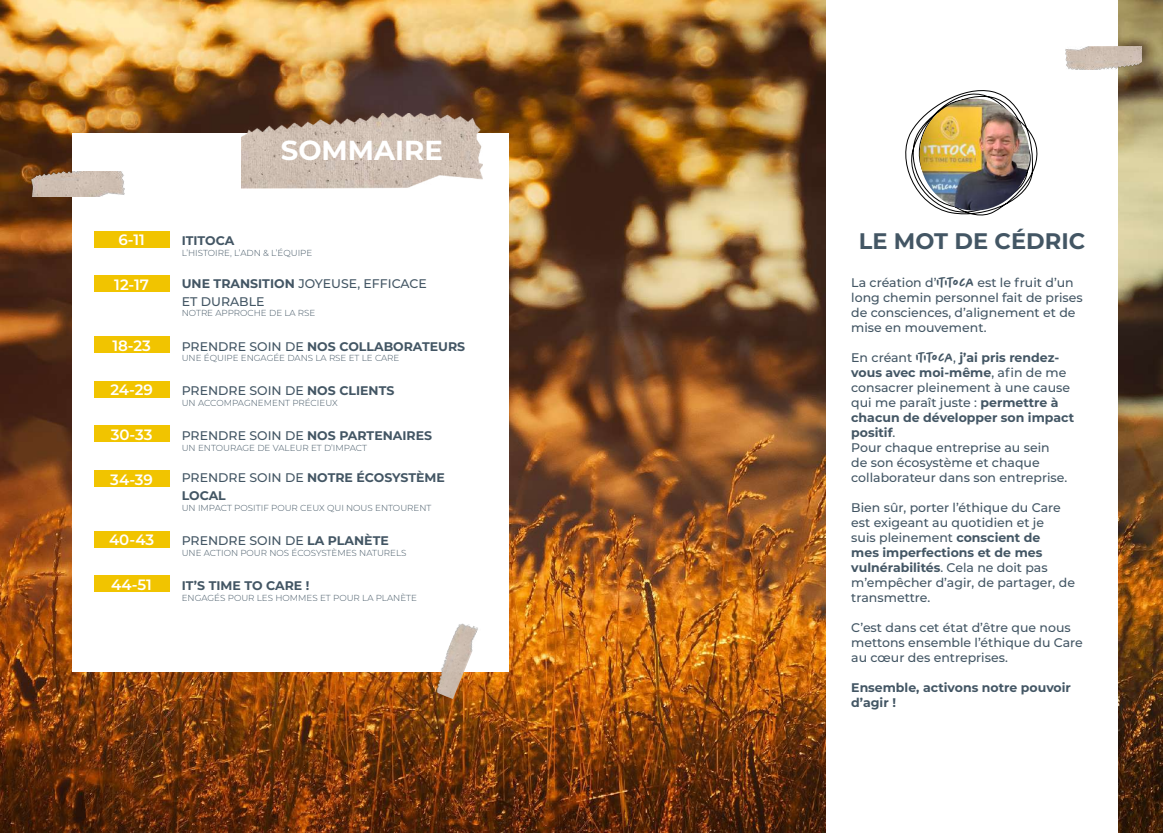
<style>
.page{position:relative;width:1163px;height:833px;background:#fff}
.page>*{position:absolute;margin:0;border:0;box-sizing:border-box;transform-origin:0 0}
.t1{font:700 27.5px "Montserrat";color:#fff}
.t2{font:700 22.5px "Montserrat";color:#435664}
.t3{font:600 15px "Montserrat";color:#fff}
.t4{font:500 12.5px/15px "Montserrat";color:#435664}
.t5{font:700 12.5px/18px "Montserrat";color:#435664}
.t6{font:300 8.75px "Montserrat";color:#435664}
.s1{font-weight:700}
.s2{font-weight:500}
.s3{font-family:"Chantal"}
</style>
<div class="page">
<img style="left:0;top:0;width:1162px;height:833px">
<div style="left:73px;top:133px;width:435px;height:538px;background:#fff"></div>
<img style="left:32px;top:172px;width:93px;height:25px">
<img style="left:431px;top:623px;width:50px;height:76px">
<img style="left:241px;top:113px;width:241px;height:75px">
<div style="left:94px;top:231px;width:75px;height:16px;background:#f1c400"></div>
<div style="left:94px;top:275px;width:75px;height:17px;background:#f1c400"></div>
<div style="left:94px;top:336px;width:75px;height:16px;background:#f1c400"></div>
<div style="left:94px;top:381px;width:75px;height:16px;background:#f1c400"></div>
<div style="left:94px;top:425px;width:75px;height:17px;background:#f1c400"></div>
<div style="left:94px;top:531px;width:75px;height:16px;background:#f1c400"></div>
<div style="left:94px;top:575px;width:75px;height:17px;background:#f1c400"></div>
<div style="left:94px;top:470px;width:75px;height:16px;background:#f1c400"></div>
<div style="left:826px;top:0;width:291px;height:833px;background:#fff"></div>
<img style="left:1065px;top:47px;width:75px;height:23px">
<svg style="left:905px;top:90px;width:133px;height:126px"></svg>
<img style="left:919px;top:99px;width:110px;height:111px">
<h1 class="t1" style="left:281px;top:131px;width:164px">SOMMAIRE</h1>
<p class="t3" style="left:118px;top:229px;width:28px">6-11</p>
<p class="t3" style="left:114px;top:274px;width:36px">12-17</p>
<p class="t3" style="left:112px;top:335px;width:40px">18-23</p>
<p class="t3" style="left:110px;top:379px;width:44px">24-29</p>
<p class="t3" style="left:111px;top:424px;width:43px">30-33</p>
<p class="t3" style="left:110px;top:469px;width:44px">34-39</p>
<p class="t3" style="left:109px;top:529px;width:46px">40-43</p>
<p class="t3" style="left:111px;top:574px;width:42px">44-51</p>
<p class="t5" style="left:182px;top:231px;width:54px">ITITOCA</p>
<p class="t6" style="left:182px;top:247px;width:132px">L’HISTOIRE, L’ADN &amp; L’ÉQUIPE</p>
<p class="t4" style="left:182px;top:274px;width:247px;line-height:18px"><span class="s1">UNE TRANSITION</span> JOYEUSE, EFFICACE<br>ET DURABLE</p>
<p class="t6" style="left:182px;top:307px;width:135px">NOTRE APPROCHE DE LA RSE</p>
<p class="t5" style="left:182px;top:337px;width:285px"><span class="s2">PRENDRE SOIN DE</span> NOS COLLABORATEURS</p>
<p class="t6" style="left:182px;top:352px;width:219px">UNE ÉQUIPE ENGAGÉE DANS LA RSE ET LE CARE</p>
<p class="t4" style="left:182px;top:383px;width:214px">PRENDRE SOIN DE <span class="s1">NOS CLIENTS</span></p>
<p class="t6" style="left:182px;top:397px;width:158px">UN ACCOMPAGNEMENT PRÉCIEUX</p>
<p class="t5" style="left:182px;top:426px;width:252px"><span class="s2">PRENDRE SOIN DE</span> NOS PARTENAIRES</p>
<p class="t6" style="left:182px;top:441px;width:187px">UN ENTOURAGE DE VALEUR ET D’IMPACT</p>
<p class="t5" style="left:182px;top:468px;width:264px"><span class="s2">PRENDRE SOIN DE</span> NOTRE ÉCOSYSTÈME<br>LOCAL</p>
<p class="t6" style="left:182px;top:502px;width:251px">UN IMPACT POSITIF POUR CEUX QUI NOUS ENTOURENT</p>
<p class="t4" style="left:182px;top:533px;width:208px">PRENDRE SOIN DE <span class="s1">LA PLANÈTE</span></p>
<p class="t6" style="left:182px;top:547px;width:226px">UNE ACTION POUR NOS ÉCOSYSTÈMES NATURELS</p>
<p class="t5" style="left:182px;top:576px;width:129px">IT’S TIME TO CARE !</p>
<p class="t6" style="left:182px;top:591px;width:237px">ENGAGÉS POUR LES HOMMES ET POUR LA PLANÈTE</p>
<h2 class="t2" style="left:858px;top:225px;width:228px">LE MOT DE CÉDRIC</h2>
<p class="t4" style="left:851px;top:274px;width:233px">La création d’<span class="s3">ITITOCA</span> est le fruit d’un long chemin personnel fait de prises de consciences, d’alignement et de mise en mouvement.</p>
<p class="t4" style="left:851px;top:349px;width:224px">En créant <span class="s3">ITITOCA</span>, <span class="s1">j’ai pris rendez&shy;vous avec moi-même</span>, afin de me consacrer pleinement à une cause qui me paraît juste : <span class="s1">permettre à chacun de développer son impact positif</span>.<br>Pour chaque entreprise au sein<br>de son écosystème et chaque collaborateur dans son entreprise.</p>
<p class="t4" style="left:851px;top:499px;width:225px">Bien sûr, porter l’éthique du Care est exigeant au quotidien et je<br>suis pleinement <span class="s1">conscient de<br>mes imperfections et de mes vulnérabilités</span>. Cela ne doit pas m’empêcher d’agir, de partager, de transmettre.</p>
<p class="t4" style="left:851px;top:619px;width:233px">C’est dans cet état d’être que nous mettons ensemble l’éthique du Care au cœur des entreprises.</p>
<p class="t5" style="left:851px;top:679px;width:221px;line-height:15px">Ensemble, activons notre pouvoir d’agir !</p>
</div>
